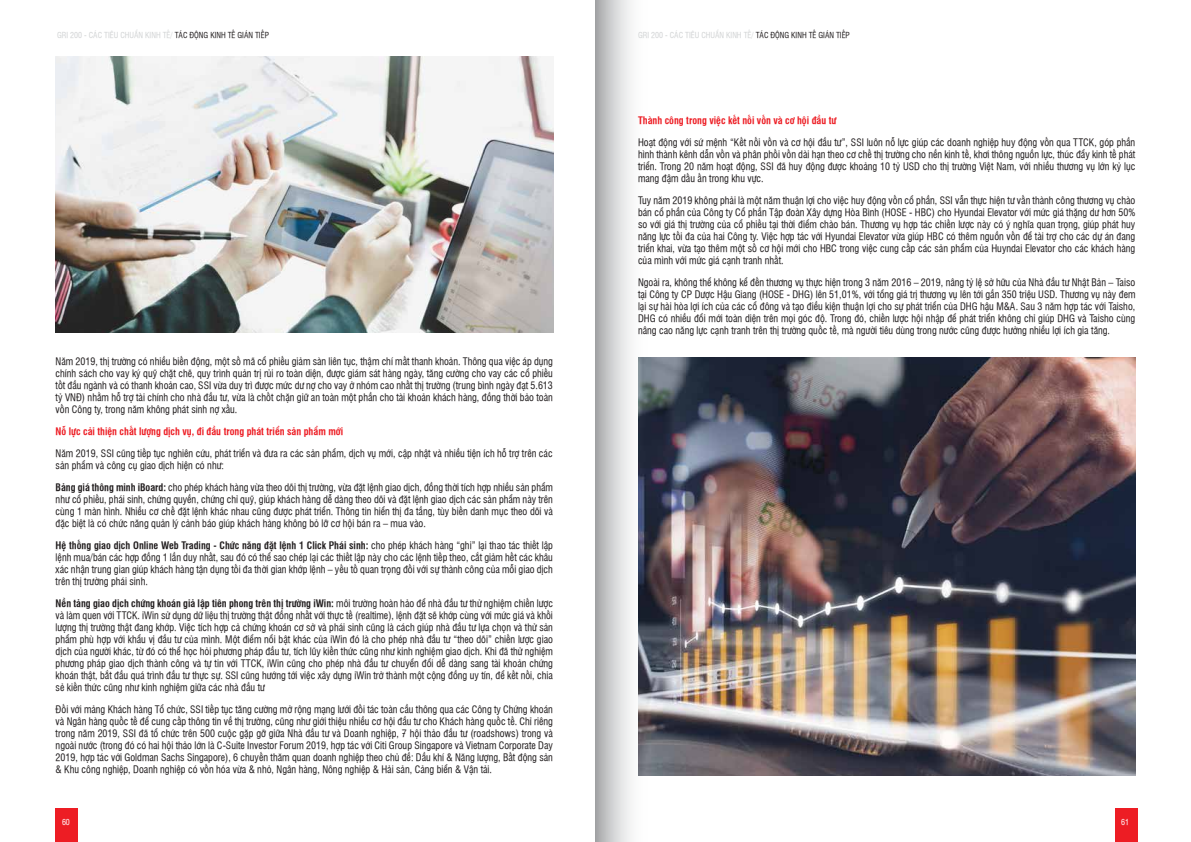
<style>
.page{position:relative;width:1191px;height:842px;background:#fff}
.page>*{position:absolute;margin:0;border:0;box-sizing:border-box;transform-origin:0 0}
.t1{font:10px/12px "UVN Hong Ha Hep";color:#231f20;text-align:justify}
.t2{font:700 10px "UVN Hong Ha Hep";color:#ed1d24}
.t3{font:8px "UVN Hong Ha Hep";color:#d1d3d4}
.t4{font:8px "UVN Hong Ha Hep";color:#fff}
.s1{color:#231f20}
.s2{font-weight:700}
</style>
<div class="page">
<svg style="left:595px;top:0;width:119px;height:842px"></svg>
<img style="left:56px;top:57px;width:498px;height:275px">
<img style="left:638px;top:358px;width:497px;height:417px">
<div style="left:56px;top:809px;width:22px;height:33px;background:#ed1d24"></div>
<div style="left:1115px;top:809px;width:22px;height:33px;background:#ed1d24"></div>
<p class="t3" style="left:57px;top:30px;width:213px">GRI 200 - CÁC TIÊU CHUẨN KINH TẾ/ <span class="s1">TÁC ĐỘNG KINH TẾ GIÁN TIẾP</span></p>
<p class="t3" style="left:638px;top:30px;width:213px">GRI 200 - CÁC TIÊU CHUẨN KINH TẾ/ <span class="s1">TÁC ĐỘNG KINH TẾ GIÁN TIẾP</span></p>
<p class="t1" style="left:56px;top:355px;width:499px">Năm 2019, thị trường có nhiều biến động, một số mã cổ phiếu giảm sàn liên tục, thậm chí mất thanh khoản. Thông qua việc áp dụng chính sách cho vay ký quỹ chặt chẽ, quy trình quản trị rủi ro toàn diện, được giám sát hàng ngày, tăng cường cho vay các cổ phiếu tốt đầu ngành và có thanh khoản cao, SSI vừa duy trì được mức dư nợ cho vay ở nhóm cao nhất thị trường (trung bình ngày đạt 5.613 tỷ VNĐ) nhằm hỗ trợ tài chính cho nhà đầu tư, vừa là chốt chặn giữ an toàn một phần cho tài khoản khách hàng, đồng thời bảo toàn vốn Công ty, trong năm không phát sinh nợ xấu.</p>
<p class="t2" style="left:56px;top:424px;width:289px">Nỗ lực cải thiện chất lượng dịch vụ, đi đầu trong phát triển sản phẩm mới</p>
<p class="t1" style="left:56px;top:447px;width:498px">Năm 2019, SSI cũng tiếp tục nghiên cứu, phát triển và đưa ra các sản phẩm, dịch vụ mới, cập nhật và nhiều tiện ích hỗ trợ trên các sản phẩm và công cụ giao dịch hiện có như:</p>
<p class="t1" style="left:56px;top:481px;width:499px"><span class="s2">Bảng giá thông minh iBoard:</span> cho phép khách hàng vừa theo dõi thị trường, vừa đặt lệnh giao dịch, đồng thời tích hợp nhiều sản phẩm như cổ phiếu, phái sinh, chứng quyền, chứng chỉ quỹ, giúp khách hàng dễ dàng theo dõi và đặt lệnh giao dịch các sản phẩm này trên cùng 1 màn hình. Nhiều cơ chế đặt lệnh khác nhau cũng được phát triển. Thông tin hiển thị đa tầng, tùy biến danh mục theo dõi và đặc biệt là có chức năng quản lý cảnh báo giúp khách hàng không bỏ lỡ cơ hội bán ra – mua vào.</p>
<p class="t1" style="left:56px;top:539px;width:499px"><span class="s2">Hệ thống giao dịch Online Web Trading - Chức năng đặt lệnh 1 Click Phái sinh:</span> cho phép khách hàng “ghi” lại thao tác thiết lập lệnh mua/bán các hợp đồng 1 lần duy nhất, sau đó có thể sao chép lại các thiết lập này cho các lệnh tiếp theo, cắt giảm hết các khâu xác nhận trung gian giúp khách hàng tận dụng tối đa thời gian khớp lệnh – yếu tố quan trọng đối với sự thành công của mỗi giao dịch trên thị trường phái sinh.</p>
<p class="t1" style="left:56px;top:597px;width:499px"><span class="s2">Nền tảng giao dịch chứng khoán giả lập tiên phong trên thị trường iWin:</span> môi trường hoàn hảo để nhà đầu tư thử nghiệm chiến lược và làm quen với TTCK. iWin sử dụng dữ liệu thị trường thật đồng nhất với thực tế (realtime), lệnh đặt sẽ khớp cùng với mức giá và khối lượng thị trường thật đang khớp. Việc tích hợp cả chứng khoán cơ sở và phái sinh cũng là cách giúp nhà đầu tư lựa chọn và thử sản phẩm phù hợp với khẩu vị đầu tư của mình. Một điểm nổi bật khác của iWin đó là cho phép nhà đầu tư “theo dõi” chiến lược giao dịch của người khác, từ đó có thể học hỏi phương pháp đầu tư, tích lũy kiến thức cũng như kinh nghiệm giao dịch. Khi đã thử nghiệm phương pháp giao dịch thành công và tự tin với TTCK, iWin cũng cho phép nhà đầu tư chuyển đổi dễ dàng sang tài khoản chứng khoán thật, bắt đầu quá trình đầu tư thực sự. SSI cũng hướng tới việc xây dựng iWin trở thành một cộng đồng uy tín, để kết nối, chia sẻ kiến thức cũng như kinh nghiệm giữa các nhà đầu tư</p>
<p class="t1" style="left:56px;top:703px;width:499px">Đối với mảng Khách hàng Tổ chức, SSI tiếp tục tăng cường mở rộng mạng lưới đối tác toàn cầu thông qua các Công ty Chứng khoán và Ngân hàng quốc tế để cung cấp thông tin về thị trường, cũng như giới thiệu nhiều cơ hội đầu tư cho Khách hàng quốc tế. Chỉ riêng trong năm 2019, SSI đã tổ chức trên 500 cuộc gặp gỡ giữa Nhà đầu tư và Doanh nghiệp, 7 hội thảo đầu tư (roadshows) trong và ngoài nước (trong đó có hai hội thảo lớn là C-Suite Investor Forum 2019, hợp tác với Citi Group Singapore và Vietnam Corporate Day 2019, hợp tác với Goldman Sachs Singapore), 6 chuyến thăm quan doanh nghiệp theo chủ đề: Dầu khí &amp; Năng lượng, Bất động sản &amp; Khu công nghiệp, Doanh nghiệp có vốn hóa vừa &amp; nhỏ, Ngân hàng, Nông nghiệp &amp; Hải sản, Cảng biển &amp; Vận tải.</p>
<p class="t2" style="left:638px;top:113px;width:200px">Thành công trong việc kết nối vốn và cơ hội đầu tư</p>
<p class="t1" style="left:638px;top:136px;width:499px">Hoạt động với sứ mệnh “Kết nối vốn và cơ hội đầu tư”, SSI luôn nỗ lực giúp các doanh nghiệp huy động vốn qua TTCK, góp phần hình thành kênh dẫn vốn và phân phối vốn dài hạn theo cơ chế thị trường cho nền kinh tế, khơi thông nguồn lực, thúc đẩy kinh tế phát triển. Trong 20 năm hoạt động, SSI đã huy động được khoảng 10 tỷ USD cho thị trường Việt Nam, với nhiều thương vụ lớn kỷ lục mang đậm dấu ấn trong khu vực.</p>
<p class="t1" style="left:638px;top:194px;width:499px">Tuy năm 2019 không phải là một năm thuận lợi cho việc huy động vốn cổ phần, SSI vẫn thực hiện tư vấn thành công thương vụ chào bán cổ phần của Công ty Cổ phần Tập đoàn Xây dựng Hòa Bình (HOSE - HBC) cho Hyundai Elevator với mức giá thặng dư hơn 50% so với giá thị trường của cổ phiếu tại thời điểm chào bán. Thương vụ hợp tác chiến lược này có ý nghĩa quan trọng, giúp phát huy năng lực tối đa của hai Công ty. Việc hợp tác với Hyundai Elevator vừa giúp HBC có thêm nguồn vốn để tài trợ cho các dự án đang triển khai, vừa tạo thêm một số cơ hội mới cho HBC trong việc cung cấp các sản phẩm của Huyndai Elevator cho các khách hàng của mình với mức giá cạnh tranh nhất.</p>
<p class="t1" style="left:638px;top:276px;width:499px">Ngoài ra, không thể không kể đến thương vụ thực hiện trong 3 năm 2016 – 2019, nâng tỷ lệ sở hữu của Nhà đầu tư Nhật Bản – Taiso tại Công ty CP Dược Hậu Giang (HOSE - DHG) lên 51,01%, với tổng giá trị thương vụ lên tới gần 350 triệu USD. Thương vụ này đem lại sự hài hòa lợi ích của các cổ đông và tạo điều kiện thuận lợi cho sự phát triển của DHG hậu M&amp;A. Sau 3 năm hợp tác với Taisho, DHG có nhiều đổi mới toàn diện trên mọi góc độ. Trong đó, chiến lược hội nhập để phát triển không chỉ giúp DHG và Taisho cùng nâng cao năng lực cạnh tranh trên thị trường quốc tế, mà người tiêu dùng trong nước cũng được hưởng nhiều lợi ích gia tăng.</p>
<p class="t4" style="left:62px;top:817px;width:9px">60</p>
<p class="t4" style="left:1121px;top:817px;width:9px">61</p>
</div>
